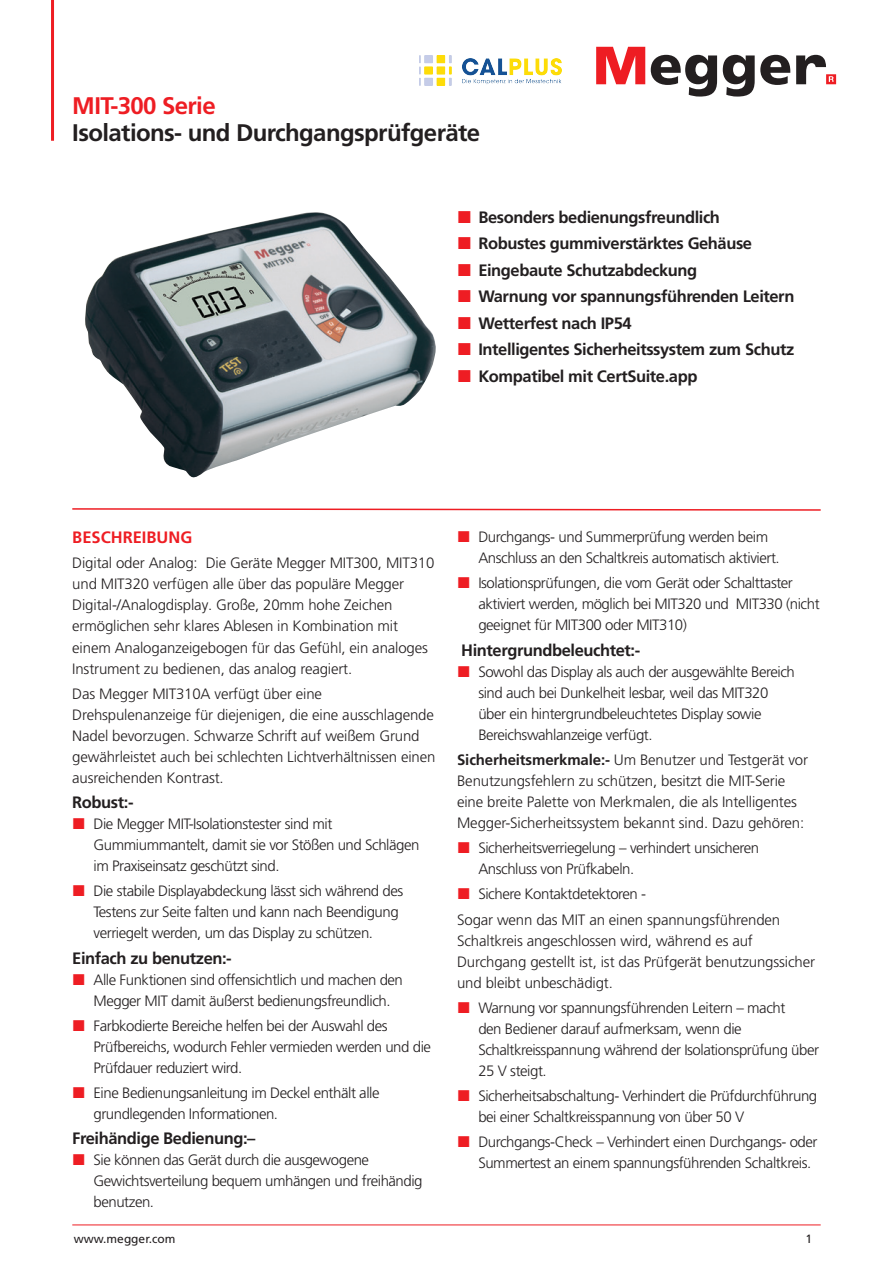
<style>
.page{position:relative;width:893px;height:1263px;background:#fff}
.page>*{position:absolute;margin:0;border:0;box-sizing:border-box;transform-origin:0 0}
.t1{font:700 24px "Frutiger LT Pro";letter-spacing:-.025em;color:#231f20}
.t2{font:700 24px "Frutiger LT Pro";letter-spacing:-.025em;color:#ee1d23}
.t3{font:700 16.5px/26.5px "Frutiger LT Pro";letter-spacing:-.025em;color:#231f20}
.t4{font:700 16.5px "Frutiger LT Pro";color:#ee1d23}
.t5{font:300 15px/21px "Frutiger LT Pro";letter-spacing:-.03em;color:#231f20}
.t6{font:300 15px/21px "Frutiger LT Pro";letter-spacing:-.01em;color:#231f20}
.t7{font:12px "Frutiger LT Pro";color:#231f20}
.s1{font-weight:700}
</style>
<div class="page">
<hr style="left:72px;top:1225px;width:749px;height:1px;background:#ee1d23">
<hr style="left:51px;top:0;width:3px;height:141px;background:#ee1d23">
<svg style="left:596px;top:47px;width:49px;height:37px"></svg>
<svg style="left:651px;top:55px;width:66px;height:42px"></svg>
<svg style="left:723px;top:55px;width:67px;height:42px"></svg>
<svg style="left:796px;top:55px;width:40px;height:29px"></svg>
<svg style="left:72px;top:508px;width:749px;height:3px"></svg>
<img style="left:85px;top:212px;width:351px;height:266px">
<img style="left:419px;top:56px;width:143px;height:29px">
<h1 class="t2" style="left:72px;top:91px;width:145px">MIT-300 Serie</h1>
<h1 class="t1" style="left:72px;top:118px;width:409px">Isolations- und Durchgangsprüfgeräte</h1>
<p class="t3" style="left:478px;top:204px;width:318px">Besonders bedienungsfreundlich<br>Robustes gummiverstärktes Gehäuse Eingebaute Schutzabdeckung<br>Warnung vor spannungsführenden Leitern Wetterfest nach IP54<br>Intelligentes Sicherheitssystem zum Schutz Kompatibel mit CertSuite.app</p>
<p class="t4" style="left:72px;top:528px;width:122px">BESCHREIBUNG</p>
<p class="t6" style="left:72px;top:553px;width:364px">Digital oder Analog: Die Geräte Megger MIT300, MIT310 und MIT320 verfügen alle über das populäre Megger Digital-/Analogdisplay. Große, 20mm hohe Zeichen ermöglichen sehr klares Ablesen in Kombination mit einem Analoganzeigebogen für das Gefühl, ein analoges Instrument zu bedienen, das analog reagiert.</p>
<p class="t6" style="left:72px;top:683px;width:365px">Das Megger MIT310A verfügt über eine Drehspulenanzeige für diejenigen, die eine ausschlagende Nadel bevorzugen. Schwarze Schrift auf weißem Grund gewährleistet auch bei schlechten Lichtverhältnissen einen ausreichenden Kontrast.</p>
<p class="t3" style="left:72px;top:789px;width:63px">Robust:-</p>
<p class="t5" style="left:94px;top:813px;width:327px">Die Megger MIT-Isolationstester sind mit<br>Gummiummantelt, damit sie vor Stößen und Schlägen im Praxiseinsatz geschützt sind.</p>
<p class="t5" style="left:94px;top:881px;width:311px">Die stabile Displayabdeckung lässt sich während des<br>Testens zur Seite falten und kann nach Beendigung verriegelt werden, um das Display zu schützen.</p>
<p class="t3" style="left:72px;top:944px;width:161px">Einfach zu benutzen:-</p>
<p class="t5" style="left:94px;top:969px;width:311px">Alle Funktionen sind offensichtlich und machen den<br>Megger MIT damit äußerst bedienungsfreundlich.</p>
<p class="t5" style="left:94px;top:1015px;width:339px">Farbkodierte Bereiche helfen bei der Auswahl des<br>Prüfbereichs, wodurch Fehler vermieden werden und die<br>Prüfdauer reduziert wird.</p>
<p class="t5" style="left:94px;top:1082px;width:288px">Eine Bedienungsanleitung im Deckel enthält alle grundlegenden Informationen.</p>
<p class="t3" style="left:72px;top:1125px;width:185px">Freihändige Bedienung:–</p>
<p class="t5" style="left:94px;top:1150px;width:331px">Sie können das Gerät durch die ausgewogene<br>Gewichtsverteilung bequem umhängen und freihändig benutzen.</p>
<p class="t5" style="left:478px;top:526px;width:303px">Durchgangs- und Summerprüfung werden beim<br>Anschluss an den Schaltkreis automatisch aktiviert.</p>
<p class="t5" style="left:478px;top:573px;width:343px">Isolationsprüfungen, die vom Gerät oder Schalttaster aktiviert werden, möglich bei MIT320 und MIT330 (nicht geeignet für MIT300 oder MIT310)</p>
<p class="t3" style="left:461px;top:637px;width:180px">Hintergrundbeleuchtet:-</p>
<p class="t5" style="left:478px;top:661px;width:318px">Sowohl das Display als auch der ausgewählte Bereich sind auch bei Dunkelheit lesbar, weil das MIT320 über ein hintergrundbeleuchtetes Display sowie Bereichswahlanzeige verfügt.</p>
<p class="t6" style="left:457px;top:749px;width:352px"><span class="s1">Sicherheitsmerkmale:-</span> Um Benutzer und Testgerät vor Benutzungsfehlern zu schützen, besitzt die MIT-Serie eine breite Palette von Merkmalen, die als Intelligentes Megger-Sicherheitssystem bekannt sind. Dazu gehören:</p>
<p class="t5" style="left:478px;top:837px;width:282px">Sicherheitsverriegelung – verhindert unsicheren<br>Anschluss von Prüfkabeln.</p>
<p class="t6" style="left:457px;top:882px;width:325px;line-height:25.2px;text-indent:21px">Sichere Kontaktdetektoren -<br>Sogar wenn das MIT an einen spannungsführenden</p>
<p class="t6" style="left:457px;top:930px;width:359px">Schaltkreis angeschlossen wird, während es auf<br>Durchgang gestellt ist, ist das Prüfgerät benutzungssicher und bleibt unbeschädigt.</p>
<p class="t5" style="left:478px;top:997px;width:342px">Warnung vor spannungsführenden Leitern – macht<br>den Bediener darauf aufmerksam, wenn die Schaltkreisspannung während der Isolationsprüfung über 25 V steigt.</p>
<p class="t5" style="left:478px;top:1085px;width:340px">Sicherheitsabschaltung- Verhindert die Prüfdurchführung bei einer Schaltkreisspannung von über 50 V</p>
<p class="t5" style="left:478px;top:1132px;width:341px">Durchgangs-Check – Verhindert einen Durchgangs- oder<br>Summertest an einem spannungsführenden Schaltkreis.</p>
<p class="t7" style="left:74px;top:1231px;width:103px">www.megger.com</p>
<p class="t7" style="left:805px;top:1231px;width:8px">1</p>
</div>
